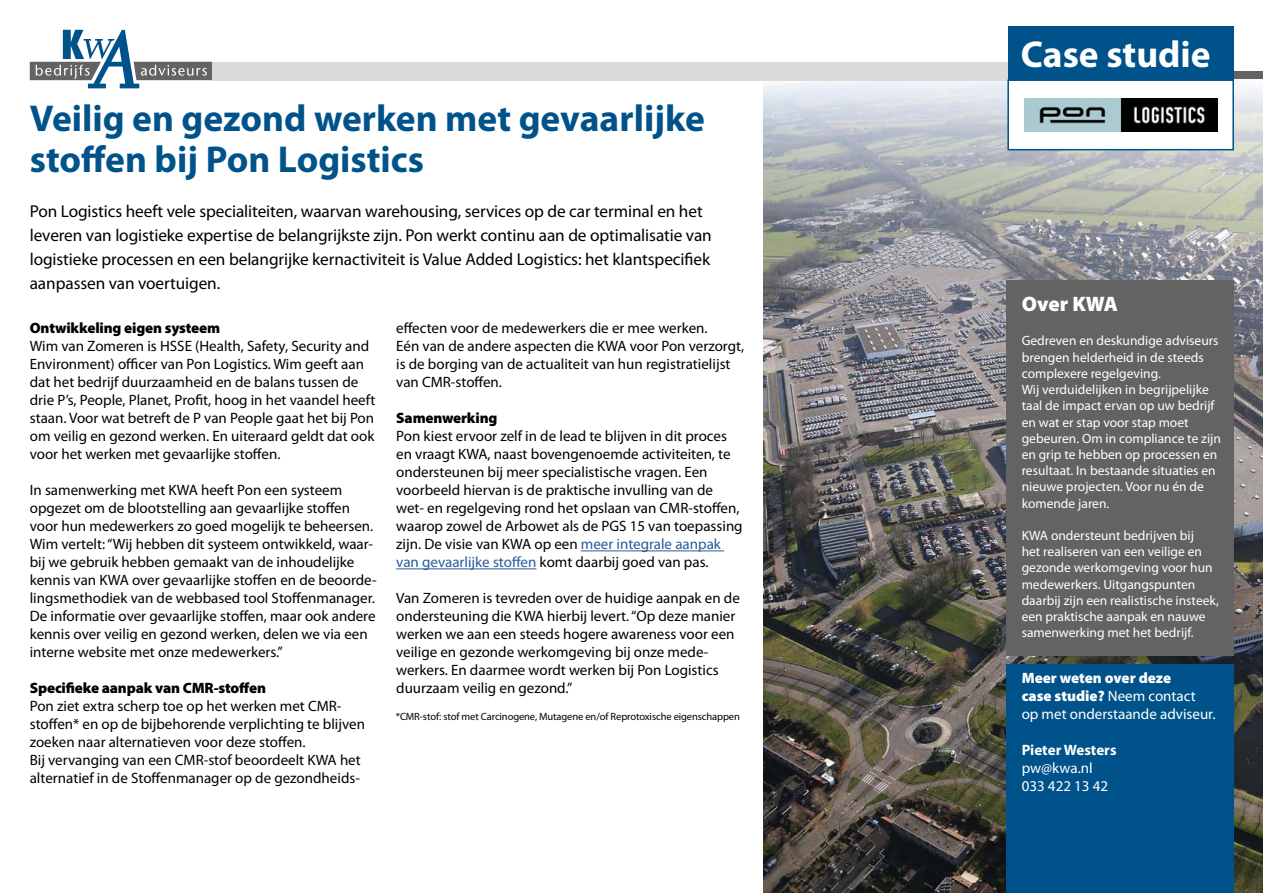
<style>
.page{position:relative;width:1263px;height:893px;background:#fff}
.page>*{position:absolute;margin:0;border:0;box-sizing:border-box;transform-origin:0 0}
.t1{font:700 37.5px/40.5px "Myriad Pro";color:#00538a}
.t2{font:700 37.5px "Myriad Pro";color:#fff}
.t3{font:900 21px "Myriad Pro";letter-spacing:-.005em;color:#fff}
.t4{font:17.25px/24px "Myriad Pro";letter-spacing:-.005em;color:#000}
.t5{font:15px/18px "Myriad Pro";color:#000}
.t6{font:15px/18px "Myriad Pro";color:#fff}
.t7{font:900 15px "Myriad Pro";letter-spacing:-.01em;color:#000}
.t8{font:700 15px "Myriad Pro";color:#fff}
.t9{font:13.5px/16.2px "Myriad Pro";color:#fff}
.t10{font:10.5px "Myriad Pro";letter-spacing:-.01em;color:#000}
.s1{color:#275b9b}
.s2{font-weight:900}
</style>
<div class="page">
<img style="left:763px;top:80px;width:500px;height:813px">
<div style="left:1007px;top:664px;width:227px;height:229px;background:#00538a"></div>
<div style="left:1007px;top:281px;width:227px;height:375px;background:#646363"></div>
<svg style="left:30px;top:30px;width:183px;height:58px"></svg>
<div style="left:213px;top:62px;width:1020px;height:18px;background:#dadada"></div>
<hr style="left:581px;top:550px;width:143px;height:1px;background:#275b9b">
<hr style="left:396px;top:568px;width:140px;height:1px;background:#275b9b">
<div style="left:1008px;top:26px;width:225px;height:54px;background:#00538a"></div>
<div style="left:1007px;top:79px;width:227px;height:71px;background:#fff;border:2px solid #00538a"></div>
<img style="left:1024px;top:99px;width:193px;height:32px">
<h1 class="t1" style="left:30px;top:99px;width:676px">Veilig en gezond werken met gevaarlijke stoffen bij Pon Logistics</h1>
<p class="t4" style="left:30px;top:200px;width:683px">Pon Logistics heeft vele specialiteiten, waarvan warehousing, services op de car terminal en het leveren van logistieke expertise de belangrijkste zijn. Pon werkt continu aan de optimalisatie van logistieke processen en een belangrijke kernactiviteit is Value Added Logistics: het klantspecifiek aanpassen van voertuigen.</p>
<p class="t7" style="left:30px;top:320px;width:192px">Ontwikkeling eigen systeem</p>
<p class="t5" style="left:30px;top:338px;width:347px">Wim van Zomeren is HSSE (Health, Safety, Security and Environment) officer van Pon Logistics. Wim geeft aan dat het bedrijf duurzaamheid en de balans tussen de drie P’s, People, Planet, Profit, hoog in het vaandel heeft staan. Voor wat betreft de P van People gaat het bij Pon om veilig en gezond werken. En uiteraard geldt dat ook voor het werken met gevaarlijke stoffen.</p>
<p class="t5" style="left:30px;top:482px;width:349px">In samenwerking met KWA heeft Pon een systeem opgezet om de blootstelling aan gevaarlijke stoffen voor hun medewerkers zo goed mogelijk te beheersen.<br>Wim vertelt: “Wij hebben dit systeem ontwikkeld, waar&shy;bij we gebruik hebben gemaakt van de inhoudelijke kennis van KWA over gevaarlijke stoffen en de beoorde&shy;lingsmethodiek van de webbased tool Stoffenmanager.<br>De informatie over gevaarlijke stoffen, maar ook andere kennis over veilig en gezond werken, delen we via een interne website met onze medewerkers.”</p>
<p class="t7" style="left:30px;top:680px;width:238px">Specifieke aanpak van CMR-stoffen</p>
<p class="t5" style="left:30px;top:698px;width:337px">Pon ziet extra scherp toe op het werken met CMR&shy;stoffen* en op de bijbehorende verplichting te blijven zoeken naar alternatieven voor deze stoffen.<br>Bij vervanging van een CMR-stof beoordeelt KWA het alternatief in de Stoffenmanager op de gezondheids-</p>
<p class="t5" style="left:396px;top:320px;width:349px">effecten voor de medewerkers die er mee werken.<br>Eén van de andere aspecten die KWA voor Pon verzorgt, is de borging van de actualiteit van hun registratielijst van CMR-stoffen.</p>
<p class="t7" style="left:396px;top:410px;width:103px">Samenwerking</p>
<p class="t5" style="left:396px;top:428px;width:348px">Pon kiest ervoor zelf in de lead te blijven in dit proces en vraagt KWA, naast bovengenoemde activiteiten, te ondersteunen bij meer specialistische vragen. Een voorbeeld hiervan is de praktische invulling van de wet- en regelgeving rond het opslaan van CMR-stoffen, waarop zowel de Arbowet als de PGS 15 van toepassing zijn. De visie van KWA op een <span class="s1">meer integrale aanpak van gevaarlijke stoffen</span> komt daarbij goed van pas.</p>
<p class="t5" style="left:396px;top:590px;width:345px">Van Zomeren is tevreden over de huidige aanpak en de ondersteuning die KWA hierbij levert. “Op deze manier werken we aan een steeds hogere awareness voor een veilige en gezonde werkomgeving bij onze mede&shy;werkers. En daarmee wordt werken bij Pon Logistics duurzaam veilig en gezond.”</p>
<p class="t10" style="left:396px;top:711px;width:346px">*CMR-stof: stof met Carcinogene, Mutagene en/of Reprotoxische eigenschappen</p>
<h1 class="t2" style="left:1021px;top:34px;width:191px">Case studie</h1>
<h2 class="t3" style="left:1022px;top:292px;width:98px">Over KWA</h2>
<p class="t9" style="left:1022px;top:333px;width:201px">Gedreven en deskundige adviseurs brengen helderheid in de steeds complexere regelgeving.<br>Wij verduidelijken in begrijpelijke taal de impact ervan op uw bedrijf en wat er stap voor stap moet gebeuren. Om in compliance te zijn en grip te hebben op processen en resultaat. In bestaande situaties en nieuwe projecten. Voor nu én de komende jaren.</p>
<p class="t9" style="left:1022px;top:528px;width:199px">KWA ondersteunt bedrijven bij<br>het realiseren van een veilige en gezonde werkomgeving voor hun medewerkers. Uitgangspunten daarbij zijn een realistische insteek, een praktische aanpak en nauwe samenwerking met het bedrijf.</p>
<p class="t6" style="left:1022px;top:669px;width:195px"><span class="s2">Meer weten over deze<br>case studie?</span> Neem contact op met onderstaande adviseur.</p>
<p class="t8" style="left:1022px;top:742px;width:96px">Pieter Westers</p>
<p class="t6" style="left:1022px;top:759px;width:88px">pw@kwa.nl<br>033 422 13 42</p>
</div>
